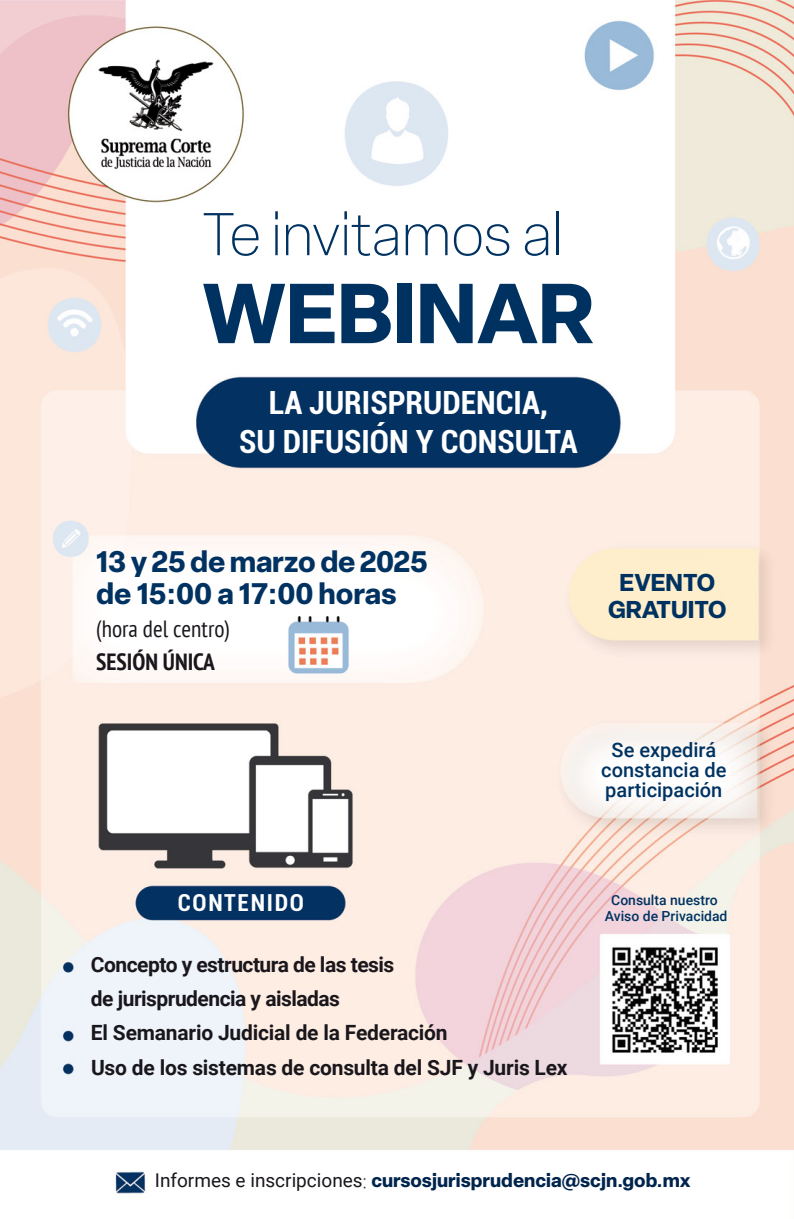
<style>
.page{position:relative;width:794px;height:1219px;background:#fff}
.page>*{position:absolute;margin:0;border:0;box-sizing:border-box;transform-origin:0 0}
.t1{font:700 83.6px "Elza";color:#003261}
.t2{font:200 59.3px "Elza";color:#003261}
.t3{font:700 condensed 32px/38.4px "Roboto";color:#fff;text-align:center}
.t4{font:700 29.3px/32.7px "Elza";letter-spacing:-.01em;color:#003261}
.t5{font:700 24px/27px "Elza";color:#003261;text-align:center}
.t6{font:condensed 23.5px "PT Sans";color:#1a171c}
.t7{font:700 condensed 23.5px "PT Sans";color:#1a171c}
.t8{font:700 condensed 23.4px "Roboto";letter-spacing:.075em;color:#fff}
.t9{font:700 21px/34.2px "Roboto";letter-spacing:-.01em;color:#1a171c}
.t10{font:500 20px/20px "Roboto";color:#003261;text-align:center}
.t11{font:700 19px "Elza";color:#00244c}
.t12{font:500 13.9px/16.7px "Roboto";color:#003261;text-align:center}
.s1{font-family:"Roboto";font-weight:400;color:#1a171c}
</style>
<div class="page">
<img style="left:0;top:0;width:794px;height:1194px">
<h2 class="t2" style="left:202px;top:197px;width:362px">Te invitamos al</h2>
<h1 class="t1" style="left:202px;top:253px;width:392px">WEBINAR</h1>
<h3 class="t3" style="left:239px;top:382px;width:340px">LA JURISPRUDENCIA,<br>SU DIFUSIÓN Y CONSULTA</h3>
<h3 class="t4" style="left:96px;top:544px;width:333px">13 y 25 de marzo de 2025 de 15:00 a 17:00 horas</h3>
<p class="t6" style="left:96px;top:614px;width:135px">(hora del centro)</p>
<p class="t7" style="left:96px;top:646px;width:120px">SESIÓN ÚNICA</p>
<p class="t5" style="left:608px;top:568px;width:120px">EVENTO<br>GRATUITO</p>
<p class="t10" style="left:601px;top:739px;width:127px">Se expedirá constancia de participación</p>
<p class="t8" style="left:178px;top:886px;width:128px">CONTENIDO</p>
<p class="t9" style="left:91px;top:946px;width:478px">Concepto y estructura de las tesis<br>de jurisprudencia y aisladas<br>El Semanario Judicial de la Federación<br>Uso de los sistemas de consulta del SJF y Juris Lex</p>
<p class="t12" style="left:605px;top:891px;width:124px">Consulta nuestro<br>Aviso de Privacidad</p>
<p class="t11" style="left:155px;top:1167px;width:537px"><span class="s1">Informes e inscripciones</span> cursosjurisprudencia@scjn.gob.mx</p>
</div>
